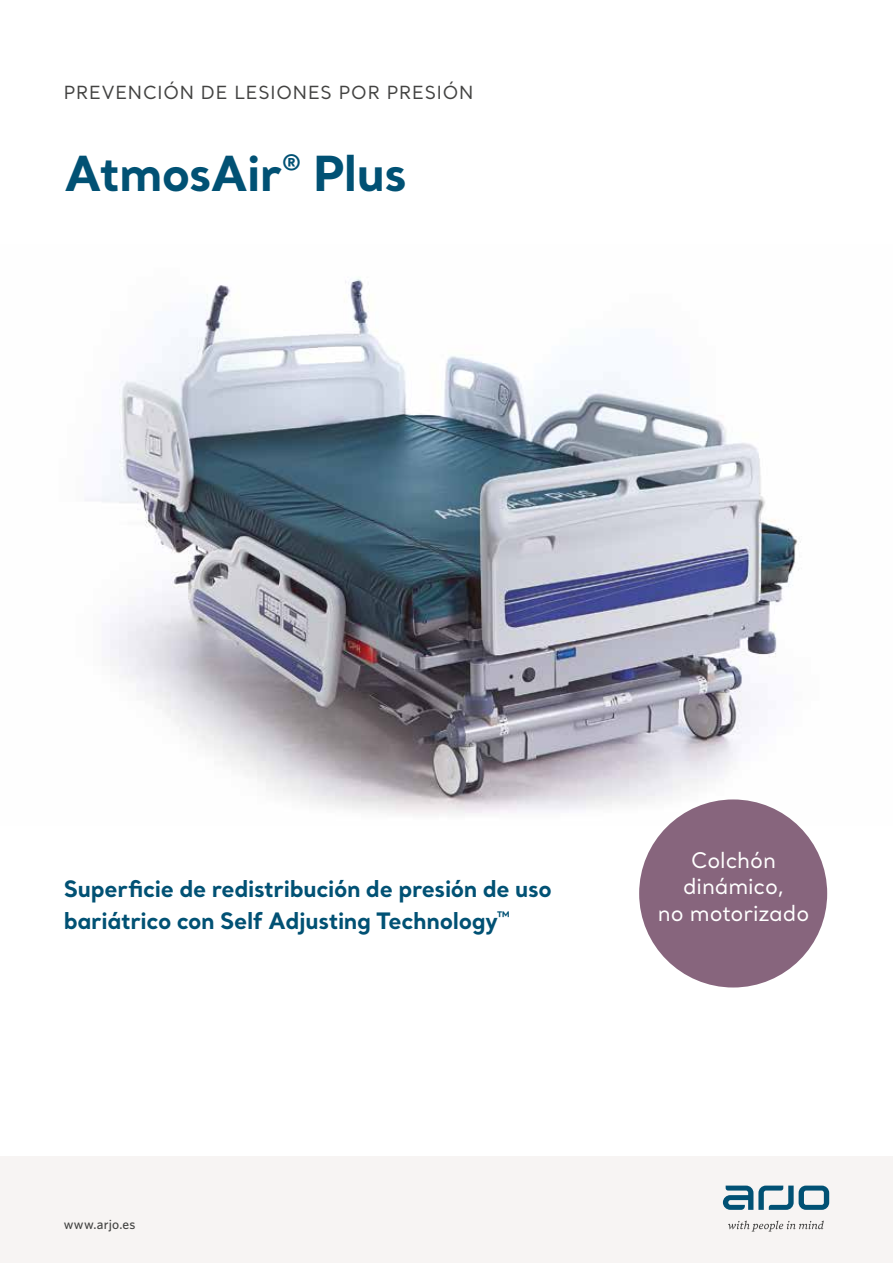
<style>
.page{position:relative;width:893px;height:1263px;background:#fff}
.page>*{position:absolute;margin:0;border:0;box-sizing:border-box;transform-origin:0 0}
.t1{font:700 48px "Santral";letter-spacing:-.02em;color:#015174}
.t2{font:700 22.5px/31.5px "Santral";letter-spacing:-.015em;color:#015174}
.t3{font:21.45px/26.8px "Santral";letter-spacing:-.005em;color:#fff;text-align:center}
.t4{font:18px "Santral";letter-spacing:.04em;color:#434342}
.t5{font:500 13.5px "Whitney";letter-spacing:.015em;color:#434342}
</style>
<div class="page">
<div style="left:0;top:1157px;width:893px;height:106px;background:#f7f4f3"></div>
<img style="left:85px;top:277px;width:716px;height:548px">
<svg style="left:723px;top:1185px;width:106px;height:25px"></svg>
<svg style="left:728px;top:1220px;width:96px;height:11px"></svg>
<div style="left:639px;top:799px;width:188px;height:188px;background:#87657d;border-radius:50%"></div>
<p class="t4" style="left:64px;top:80px;width:411px">PREVENCIÓN DE LESIONES POR PRESIÓN</p>
<h1 class="t1" style="left:64px;top:141px;width:345px">AtmosAir<sup>®</sup> Plus</h1>
<p class="t2" style="left:64px;top:872px;width:489px">Superficie de redistribución de presión de uso bariátrico con Self Adjusting Technology<sup>™</sup></p>
<p class="t3" style="left:658px;top:846px;width:153px">Colchón dinámico,<br>no motorizado</p>
<p class="t5" style="left:64px;top:1215px;width:73px">www.arjo.es</p>
</div>
